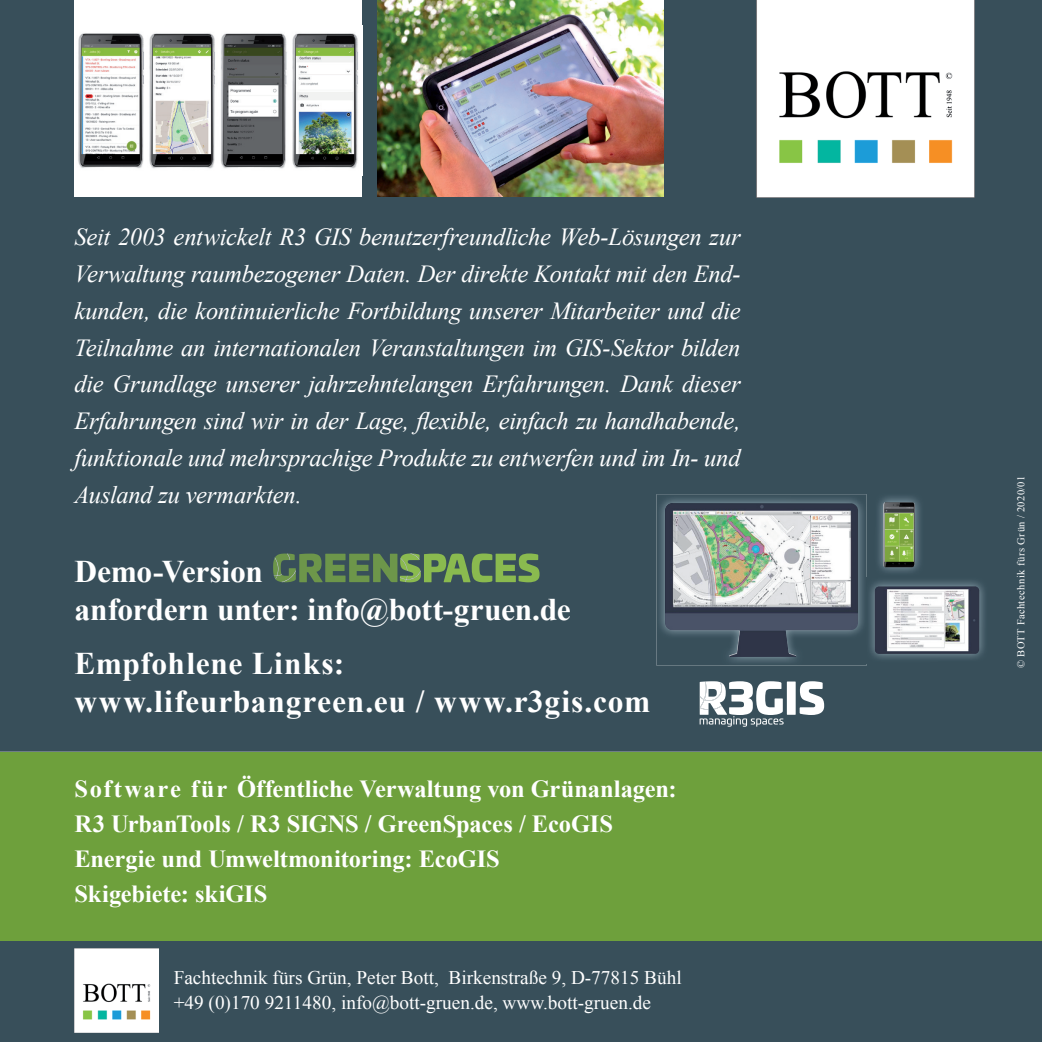
<style>
.page{position:relative;width:1042px;height:1042px;background:#384f5a}
.page>*{position:absolute;margin:0;border:0;box-sizing:border-box;transform-origin:0 0}
.t1{font:700 31.5px/37.8px "Times New Roman";letter-spacing:.015em;color:#fff}
.t2{font:700 31.5px/37.8px "Times New Roman";letter-spacing:-.005em;color:#fff}
.t3{font:italic 24.5px/36.8px "Times New Roman";letter-spacing:-.01em;color:#fff;text-align:justify}
.t4{font:700 24.5px/35px "Times New Roman";letter-spacing:-.005em;color:#fff}
.t5{font:19.25px/24.5px "Times New Roman";color:#fff}
.t6{font:10.5px "Times New Roman";letter-spacing:.045em;color:#fff}
</style>
<div class="page">
<div style="left:0;top:752px;width:1042px;height:188px;background:#6ea03c"></div>
<img style="left:377px;top:0;width:286px;height:197px">
<div style="left:74px;top:0;width:288px;height:197px;background:#fff"></div>
<img style="left:78px;top:33px;width:280px;height:136px">
<img style="left:656px;top:494px;width:210px;height:171px">
<img style="left:665px;top:503px;width:193px;height:154px">
<img style="left:866px;top:577px;width:122px;height:86px">
<img style="left:874px;top:586px;width:105px;height:68px">
<img style="left:874px;top:494px;width:49px;height:82px">
<img style="left:883px;top:502px;width:32px;height:66px">
<svg style="left:273px;top:553px;width:266px;height:29px;background:#628752"></svg>
<img style="left:74px;top:948px;width:84px;height:84px">
<img style="left:756px;top:0;width:218px;height:198px">
<div style="left:787px;top:681px;width:8px;height:34px;background:#fff"></div>
<svg style="left:799px;top:681px;width:25px;height:34px"></svg>
<svg style="left:699px;top:681px;width:84px;height:46px"></svg>
<p class="t3" style="left:74px;top:218px;width:668px">Seit 2003 entwickelt R3 GIS benutzerfreundliche Web-Lösungen zur Verwaltung raumbezogener Daten. Der direkte Kontakt mit den End&shy;kunden, die kontinuierliche Fortbildung unserer Mitarbeiter und die Teilnahme an internationalen Veranstaltungen im GIS-Sektor bilden die Grundlage unserer jahrzehntelangen Erfahrungen. Dank dieser Erfahrungen sind wir in der Lage, flexible, einfach zu handhabende, funktionale und mehrsprachige Produkte zu entwerfen und im In- und Ausland zu vermarkten.</p>
<p class="t2" style="left:74px;top:552px;width:498px">Demo-Version<br>anfordern unter: info@bott-gruen.de</p>
<p class="t1" style="left:74px;top:644px;width:577px">Empfohlene Links: www.lifeurbangreen.eu / www.r3gis.com</p>
<p class="t4" style="left:74px;top:770px;width:604px">Software für Öffentliche Verwaltung von Grünanlagen:<br>R3 UrbanTools / R3 SIGNS / GreenSpaces / EcoGIS Energie und Umweltmonitoring: EcoGIS<br>Skigebiete: skiGIS</p>
<p class="t5" style="left:174px;top:965px;width:509px">Fachtechnik fürs Grün, Peter Bott, Birkenstraße 9, D-77815 Bühl +49 (0)170 9211480, info@bott-gruen.de, www.bott-gruen.de</p>
<p class="t6" style="left:1014px;top:668px;width:193px;rotate:-90deg">© BOTT Fachtechnik fürs Grün / 2020/01</p>
</div>
